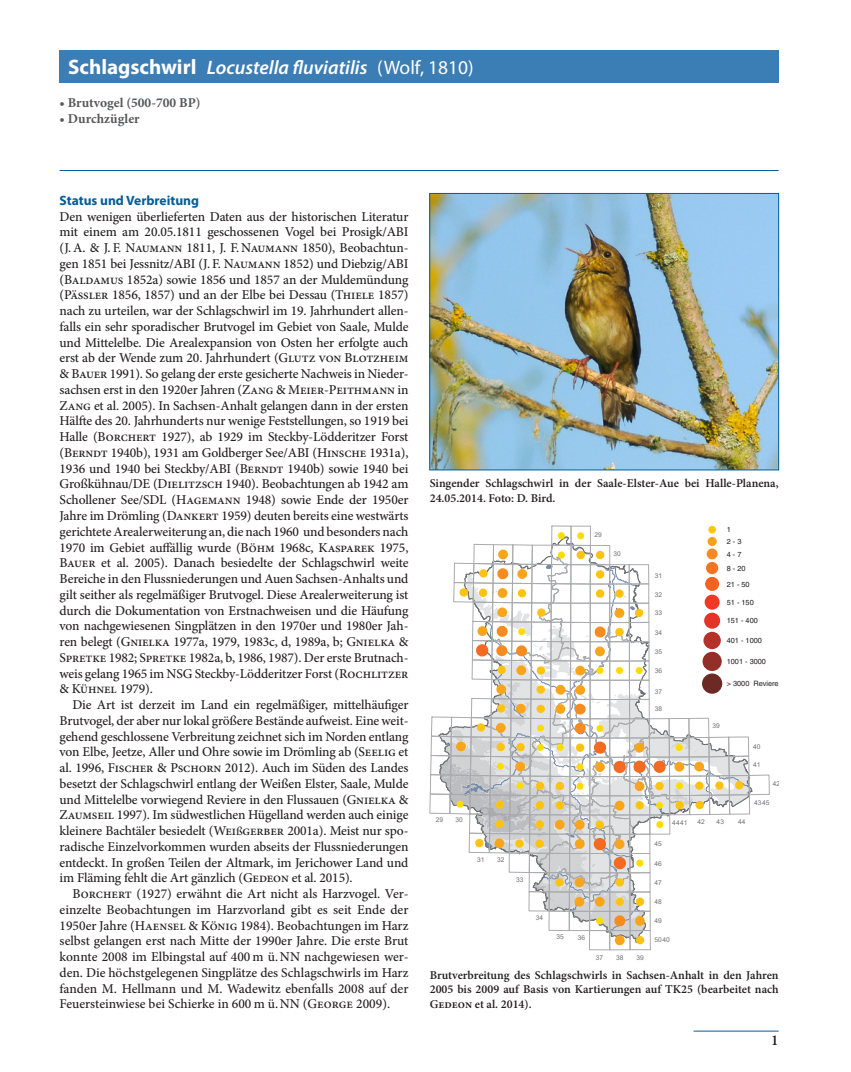
<style>
.page{position:relative;width:851px;height:1072px;background:#fff}
.page>*{position:absolute;margin:0;border:0;box-sizing:border-box;transform-origin:0 0}
.Artname__H1{font:italic 600 19.5px "Myriad Pro";color:#fff}
.t1{font:600 15px "Minion Pro";color:#231f20}
.t2{font:500 13.5px/15.8px "Minion Pro";letter-spacing:-.01em;color:#231f20;text-align:justify}
.Status{font:700 13.5px "Minion Pro";color:#57585a}
.t3{font:700 13.5px "Myriad Pro";color:#005d9c}
.Legende_Abb_Tab{font:600 12px/14.4px "Minion Pro";color:#231f20}
.t4{font:7.35px/11.7px "Helvetica";color:#231f20}
.t5{font:6.6px "Arial";color:#6e6f72}
.s1{font-weight:700;font-style:normal;font-size:21px}
.s2{font-weight:400;font-style:normal}
.s3{font-size:12px}
</style>
<div class="page">
<hr style="left:693px;top:1030px;width:85px;height:1px;background:#005d9c">
<hr style="left:60px;top:170px;width:718px;height:1px;background:#005d9c">
<div style="left:60px;top:50px;width:718px;height:33px;background:#3b7db5"></div>
<img style="left:431px;top:195px;width:345px;height:273px">
<div style="left:429px;top:193px;width:349px;height:277px;border:1px solid #005d9c"></div>
<div style="left:551px;top:526px;width:20px;height:19px;border:1px solid #aaabaf"></div>
<div style="left:609px;top:930px;width:21px;height:20px;border:1px solid #aaabaf"></div>
<div style="left:589px;top:930px;width:20px;height:20px;border:1px solid #aaabaf"></div>
<div style="left:571px;top:526px;width:19px;height:19px;border:1px solid #aaabaf"></div>
<svg style="left:429px;top:532px;width:340px;height:413px"></svg>
<div style="left:708px;top:526px;width:7px;height:7px;background:#fec610;border-radius:50%"></div>
<div style="left:707px;top:537px;width:9px;height:9px;background:#f8a01d;border-radius:50%"></div>
<div style="left:706px;top:548px;width:11px;height:11px;background:#f6891f;border-radius:50%"></div>
<div style="left:706px;top:562px;width:12px;height:12px;background:#f47421;border-radius:50%"></div>
<div style="left:705px;top:577px;width:14px;height:14px;background:#f26221;border-radius:50%"></div>
<div style="left:704px;top:594px;width:15px;height:15px;background:#ef3826;border-radius:50%"></div>
<div style="left:704px;top:612px;width:16px;height:16px;background:#e23528;border-radius:50%"></div>
<div style="left:703px;top:631px;width:17px;height:18px;background:#b5322a;border-radius:50%"></div>
<div style="left:702px;top:652px;width:19px;height:19px;background:#932f28;border-radius:50%"></div>
<div style="left:702px;top:673px;width:20px;height:20px;background:#6d2923;border-radius:50%"></div>
<h1 class="Artname__H1" style="left:68px;top:55px;width:407px"><span class="s1">Schlagschwirl</span> Locustella fluviatilis <span class="s2">(Wolf, 1810)</span></h1>
<p class="Status" style="left:60px;top:93px;width:142px">• Brutvogel (500-700 BP)</p>
<p class="Status" style="left:60px;top:109px;width:82px">• Durchzügler</p>
<p class="t3" style="left:60px;top:191px;width:141px">Status und Verbreitung</p>
<p class="t2" style="left:60px;top:208px;width:350px">Den wenigen überlieferten Daten aus der historischen Literatur mit einem am 20.05.1811 geschossenen Vogel bei Prosigk/ABI (J. A. &amp; J. F. Naumann 1811, J. F. Naumann 1850), Beobachtun&shy;gen 1851 bei Jessnitz/ABI (J. F. Naumann 1852) und Diebzig/ABI (Baldamus 1852a) sowie 1856 und 1857 an der Muldemündung (Pässler 1856, 1857) und an der Elbe bei Dessau (Thiele 1857) nach zu urteilen, war der Schlagschwirl im 19. Jahrhundert allen&shy;falls ein sehr sporadischer Brutvogel im Gebiet von Saale, Mulde und Mittelelbe. Die Arealexpansion von Osten her erfolgte auch erst ab der Wende zum 20. Jahrhundert (Glutz von Blotzheim &amp; Bauer 1991). So gelang der erste gesicherte Nachweis in Nieder&shy;sachsen erst in den 1920er Jahren (Zang &amp; Meier-Peithmann in Zang et al. 2005). In Sachsen-Anhalt gelangen dann in der ersten Hälfte des 20. Jahrhunderts nur wenige Feststellungen, so 1919 bei Halle (Borchert 1927), ab 1929 im Steckby-Lödderitzer Forst (Berndt 1940b), 1931 am Goldberger See/ABI (Hinsche 1931a), 1936 und 1940 bei Steckby/ABI (Berndt 1940b) sowie 1940 bei Großkühnau/DE (Dielitzsch 1940). Beobachtungen ab 1942 am Schollener See/SDL (Hagemann 1948) sowie Ende der 1950er Jahre im Drömling (Dankert 1959) deuten bereits eine westwärts gerichtete Arealerweiterung an, die nach 1960 und besonders nach 1970 im Gebiet auffällig wurde (Böhm 1968c, Kasparek 1975, Bauer et al. 2005). Danach besiedelte der Schlagschwirl weite Bereiche in den Flussniederungen und Auen Sachsen-Anhalts und gilt seither als regelmäßiger Brutvogel. Diese Arealerweiterung ist durch die Dokumentation von Erstnachweisen und die Häufung von nachgewiesenen Singplätzen in den 1970er und 1980er Jah&shy;ren belegt (Gnielka 1977a, 1979, 1983c, d, 1989a, b; Gnielka &amp; Spretke 1982; Spretke 1982a, b, 1986, 1987). Der erste Brutnach&shy;weis gelang 1965 im NSG Steckby-Lödderitzer Forst (Rochlitzer &amp; Kühnel 1979).</p>
<p class="t2" style="left:60px;top:697px;width:350px;text-indent:13px">Die Art ist derzeit im Land ein regelmäßiger, mittelhäufiger Brutvogel, der aber nur lokal größere Bestände aufweist. Eine weit&shy;gehend geschlossene Verbreitung zeichnet sich im Norden entlang von Elbe, Jeetze, Aller und Ohre sowie im Drömling ab (Seelig et al. 1996, Fischer &amp; Pschorn 2012). Auch im Süden des Landes besetzt der Schlagschwirl entlang der Weißen Elster, Saale, Mulde und Mittelelbe vorwiegend Reviere in den Flussauen (Gnielka &amp; Zaumseil 1997). Im südwestlichen Hügelland werden auch einige kleinere Bachtäler besiedelt (Wei<span class="s3">ß</span>gerber 2001a). Meist nur spo&shy;radische Einzelvorkommen wurden abseits der Flussniederungen entdeckt. In großen Teilen der Altmark, im Jerichower Land und im Fläming fehlt die Art gänzlich (Gedeon et al. 2015).</p>
<p class="t2" style="left:60px;top:886px;width:350px;text-indent:13px">Borchert (1927) erwähnt die Art nicht als Harzvogel. Ver&shy;einzelte Beobachtungen im Harzvorland gibt es seit Ende der 1950er Jahre (Haensel &amp; König 1984). Beobachtungen im Harz selbst gelangen erst nach Mitte der 1990er Jahre. Die erste Brut konnte 2008 im Elbingstal auf 400 m ü.NN nachgewiesen wer&shy;den. Die höchstgelegenen Singplätze des Schlagschwirls im Harz fanden M. Hellmann und M. Wadewitz ebenfalls 2008 auf der Feuersteinwiese bei Schierke in 600 m ü.NN (George 2009).</p>
<p class="Legende_Abb_Tab" style="left:429px;top:476px;width:350px">Singender Schlagschwirl in der Saale-Elster-Aue bei Halle-Planena,<br>24.05.2014. Foto: D. Bird.</p>
<p class="t5" style="left:594px;top:530px;width:9px">29</p>
<p class="t5" style="left:613px;top:549px;width:9px">30</p>
<p class="t5" style="left:654px;top:571px;width:9px">31</p>
<p class="t5" style="left:654px;top:589px;width:9px">32</p>
<p class="t5" style="left:654px;top:608px;width:9px">33</p>
<p class="t5" style="left:654px;top:628px;width:9px">34</p>
<p class="t5" style="left:654px;top:647px;width:9px">35</p>
<p class="t5" style="left:654px;top:666px;width:9px">36</p>
<p class="t5" style="left:654px;top:686px;width:9px">37</p>
<p class="t5" style="left:654px;top:704px;width:9px">38</p>
<p class="t4" style="left:726px;top:524px;width:16px">1<br>2 - 3</p>
<p class="t4" style="left:726px;top:547px;width:20px;line-height:14.1px">4 - 7<br>8 - 20</p>
<p class="t4" style="left:726px;top:578px;width:24px">21 - 50</p>
<p class="t4" style="left:726px;top:596px;width:28px">51 - 150</p>
<p class="t4" style="left:726px;top:615px;width:33px">151 - 400</p>
<p class="t4" style="left:726px;top:634px;width:37px">401 - 1000</p>
<p class="t4" style="left:726px;top:655px;width:41px">1001 - 3000</p>
<p class="t4" style="left:726px;top:678px;width:53px">&gt; 3000 Reviere</p>
<p class="t5" style="left:712px;top:721px;width:9px">39</p>
<p class="t5" style="left:753px;top:742px;width:9px">40</p>
<p class="t5" style="left:753px;top:759px;width:9px">41</p>
<p class="t5" style="left:772px;top:778px;width:9px">42</p>
<p class="t5" style="left:754px;top:798px;width:17px">4345</p>
<p class="t5" style="left:435px;top:815px;width:9px">29</p>
<p class="t5" style="left:455px;top:815px;width:9px">30</p>
<p class="t5" style="left:738px;top:816px;width:9px">44</p>
<p class="t5" style="left:477px;top:855px;width:9px">31</p>
<p class="t5" style="left:697px;top:817px;width:9px">42</p>
<p class="t5" style="left:716px;top:817px;width:9px">43</p>
<p class="t5" style="left:672px;top:817px;width:17px">4441</p>
<p class="t5" style="left:654px;top:839px;width:9px">45</p>
<p class="t5" style="left:497px;top:855px;width:9px">32</p>
<p class="t5" style="left:654px;top:858px;width:9px">46</p>
<p class="t5" style="left:516px;top:875px;width:9px">33</p>
<p class="t5" style="left:535px;top:913px;width:9px">34</p>
<p class="t5" style="left:556px;top:932px;width:9px">35</p>
<p class="t5" style="left:577px;top:933px;width:9px">36</p>
<p class="t5" style="left:595px;top:952px;width:9px">37</p>
<p class="t5" style="left:616px;top:952px;width:9px">38</p>
<p class="t5" style="left:636px;top:952px;width:9px">39</p>
<p class="t5" style="left:654px;top:878px;width:9px">47</p>
<p class="t5" style="left:654px;top:896px;width:9px">48</p>
<p class="t5" style="left:654px;top:916px;width:9px">49</p>
<p class="t5" style="left:654px;top:935px;width:17px">5040</p>
<p class="Legende_Abb_Tab" style="left:429px;top:967px;width:350px;text-align:justify">Brutverbreitung des Schlagschwirls in Sachsen-Anhalt in den Jahren 2005 bis 2009 auf Basis von Kartierungen auf TK25 (bearbeitet nach Gedeon et al. 2014).</p>
<p class="t1" style="left:771px;top:1029px;width:9px">1</p>
</div>
